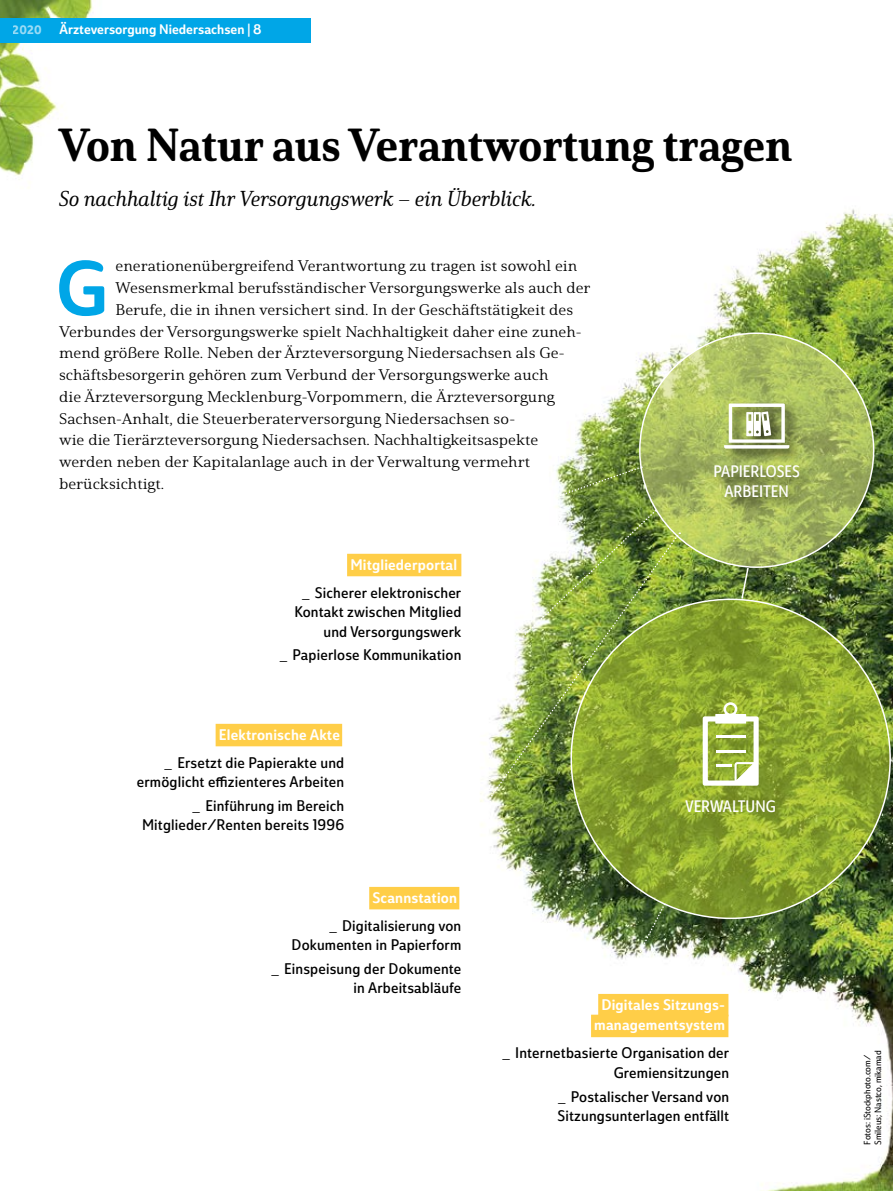
<style>
.page{position:relative;width:893px;height:1191px;background:#fff}
.page>*{position:absolute;margin:0;border:0;box-sizing:border-box;transform-origin:0 0}
.t1{font:75.45px "Solitas Nor Med";color:#00a6e7}
.t2{font:45px "Solitas Serif Nor Ex B";color:#000}
.t3{font:21px "Solitas Serif Nor Med It";color:#000}
.t4{font:16.2px/19.5px "Solitas Con Reg";color:#fff;text-align:center}
.t5{font:expanded 15px "Solitas Serif";color:#000}
.t6{font:15px/19.5px "Solitas Nor Reg";letter-spacing:.01em;color:#000;text-align:right}
.t7{font:15px/20.7px "Solitas Nor Med";letter-spacing:.01em;color:#fff;text-align:center}
.t8{font:13.5px "Solitas Nor Med";color:#fff}
.t9{font:12px "Solitas Nor Dem";color:#fff}
.t10{font:9px/10.8px "Solitas Nor Boo";letter-spacing:-.01em;color:#000}
</style>
<div class="page">
<img style="left:342px;top:209px;width:551px;height:982px">
<img style="left:0;top:0;width:93px;height:176px">
<svg style="left:571px;top:599px;width:319px;height:319px;background:#8ea831"></svg>
<svg style="left:703px;top:702px;width:56px;height:83px"></svg>
<svg style="left:640px;top:333px;width:234px;height:234px;background:#acbe64"></svg>
<div style="left:712px;top:400px;width:102px;height:112px;background:#000;opacity:.75"></div>
<svg style="left:724px;top:403px;width:65px;height:45px"></svg>
<div style="left:598px;top:994px;width:130px;height:22px;background:#ffce48"></div>
<div style="left:591px;top:1014px;width:137px;height:23px;background:#ffce48"></div>
<div style="left:347px;top:554px;width:114px;height:22px;background:#ffce48"></div>
<div style="left:369px;top:887px;width:90px;height:22px;background:#ffce48"></div>
<div style="left:216px;top:724px;width:126px;height:22px;background:#ffce48"></div>
<svg style="left:631px;top:903px;width:34px;height:65px"></svg>
<svg style="left:439px;top:510px;width:216px;height:205px"></svg>
<img style="left:445px;top:533px;width:235px;height:326px">
<svg style="left:402px;top:466px;width:240px;height:86px"></svg>
<svg style="left:740px;top:566px;width:10px;height:34px"></svg>
<div style="left:0;top:18px;width:310px;height:25px;background:#00a6e7"></div>
<p class="t9" style="left:13px;top:22px;width:30px">2020</p>
<p class="t8" style="left:60px;top:21px;width:204px">Ärzteversorgung Niedersachsen | 8</p>
<h2 class="t2" style="left:59px;top:118px;width:735px">Von Natur aus Verantwortung tragen</h2>
<h3 class="t3" style="left:59px;top:185px;width:479px">So nachhaltig ist Ihr Versorgungswerk – ein Überblick.</h3>
<h1 class="t1" style="left:56px;top:242px;width:53px">G</h1>
<p class="t5" style="left:116px;top:257px;width:463px">enerationenübergreifend Verantwortung zu tragen ist sowohl ein</p>
<p class="t5" style="left:116px;top:279px;width:476px">Wesensmerkmal berufsständischer Versorgungswerke als auch der</p>
<p class="t5" style="left:116px;top:300px;width:459px">Berufe, die in ihnen versichert sind. In der Geschäftstätigkeit des</p>
<p class="t5" style="left:59px;top:322px;width:524px">Verbundes der Versorgungswerke spielt Nachhaltigkeit daher eine zuneh-</p>
<p class="t5" style="left:59px;top:344px;width:507px">mend größere Rolle. Neben der Ärzteversorgung Niedersachsen als Ge-</p>
<p class="t5" style="left:59px;top:366px;width:491px">schäftsbesorgerin gehören zum Verbund der Versorgungswerke auch</p>
<p class="t5" style="left:59px;top:387px;width:497px">die Ärzteversorgung Mecklenburg-Vorpommern, die Ärzteversorgung</p>
<p class="t5" style="left:59px;top:409px;width:458px">Sachsen-Anhalt, die Steuerberaterversorgung Niedersachsen so-</p>
<p class="t5" style="left:59px;top:431px;width:481px">wie die Tierärzteversorgung Niedersachsen. Nachhaltigkeitsaspekte</p>
<p class="t5" style="left:59px;top:453px;width:472px">werden neben der Kapitalanlage auch in der Verwaltung vermehrt</p>
<p class="t5" style="left:59px;top:474px;width:107px">berücksichtigt.</p>
<p class="t7" style="left:350px;top:554px;width:108px">Mitgliederportal</p>
<p class="t6" style="left:294px;top:583px;width:168px">_ Sicherer elektronischer<br>Kontakt zwischen Mitglied und Versorgungswerk</p>
<p class="t6" style="left:280px;top:646px;width:183px">_ Papierlose Kommunikation</p>
<p class="t7" style="left:219px;top:724px;width:123px">Elektronische Akte</p>
<p class="t6" style="left:137px;top:753px;width:209px">_ Ersetzt die Papierakte und ermöglicht effizienteres Arbeiten</p>
<p class="t6" style="left:142px;top:796px;width:204px">_ Einführung im Bereich<br>Mitglieder/Renten bereits 1996</p>
<p class="t7" style="left:372px;top:887px;width:86px">Scannstation</p>
<p class="t6" style="left:292px;top:916px;width:171px">_ Digitalisierung von<br>Dokumenten in Papierform</p>
<p class="t6" style="left:271px;top:959px;width:192px">_ Einspeisung der Dokumente in Arbeitsabläufe</p>
<p class="t4" style="left:713px;top:462px;width:88px">PAPIERLOSES<br>ARBEITEN</p>
<p class="t4" style="left:685px;top:797px;width:92px">VERWALTUNG</p>
<p class="t7" style="left:594px;top:994px;width:132px">Digitales Sitzungs&shy;managementsystem</p>
<p class="t6" style="left:502px;top:1044px;width:228px">_ Internetbasierte Organisation der<br>Gremiensitzungen</p>
<p class="t6" style="left:558px;top:1087px;width:173px;text-align:left">_ Postalischer Versand von<br>Sitzungsunterlagen entfällt</p>
<p class="t10" style="left:862px;top:1144px;width:95px;rotate:-90deg">Fotos: iStockphoto.com/<br>Smileus; Nastco, mikamad</p>
</div>
